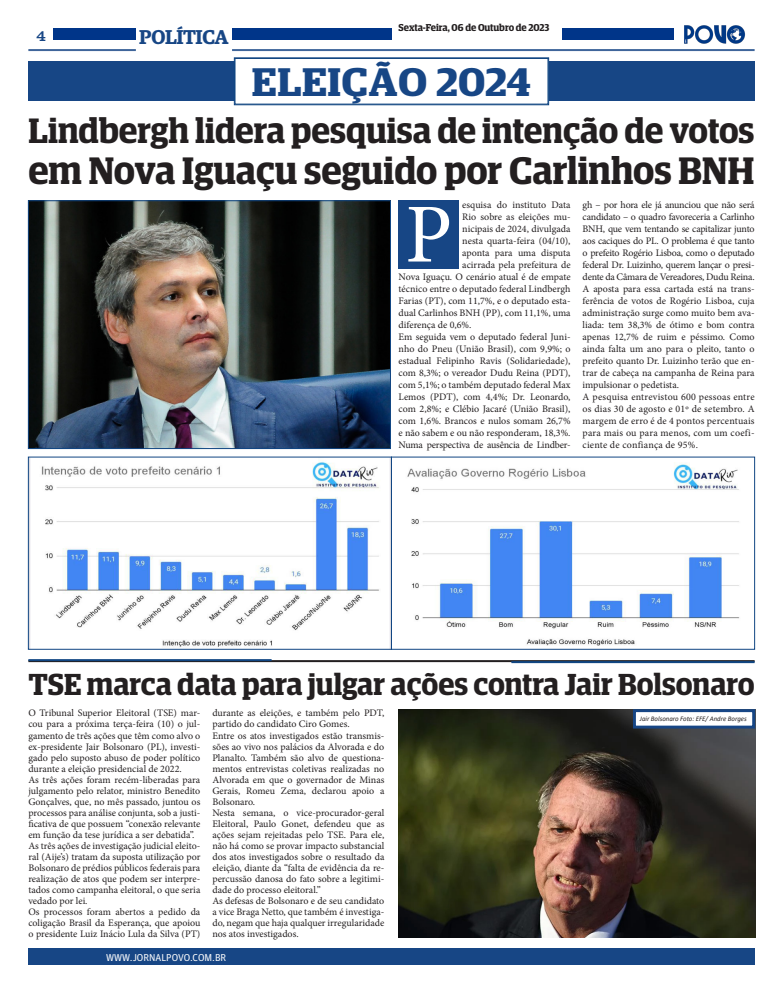
<style>
.page{position:relative;width:783px;height:993px;background:#fff}
.page>*{position:absolute;margin:0;border:0;box-sizing:border-box;transform-origin:0 0}
.t1{font:83.8px "Minion Pro";color:#fff}
.t2{font:600 40px "Guardian Egyptian Display";letter-spacing:.01em;color:#174685;scale:1.1 1}
.t3{font:600 38.3px "Guardian Egyptian Display";color:#231f20}
.t4{font:600 35.3px "Guardian Egyptian Display";color:#231f20}
.t5{font:600 30.4px "Guardian Egyptian Display";color:#231f20}
.t6{font:600 20px "Guardian Egyptian";letter-spacing:-.02em;color:#174685}
.t7{font:16px "Clarendon BT";color:#174685}
.t8{font:10px/11px "Minion Pro";color:#231f20;text-align:justify}
.t9{font:10px "Minion Pro";letter-spacing:-.02em;color:#231f20}
.t10{font:600 10px "Guardian Egyptian Display";letter-spacing:-.005em;color:#231f20}
.t11{font:10px "Guardian Agate Sans G1 D Regular";color:#fff}
.t12{font:italic 7px "Calibri";color:#231f20}
</style>
<div class="page">
<div style="left:28px;top:947px;width:726px;height:17px;background:#174685"></div>
<img style="left:684px;top:25px;width:62px;height:19px">
<div style="left:232px;top:28px;width:159px;height:12px;background:#003589"></div>
<div style="left:54px;top:28px;width:82px;height:12px;background:#003589"></div>
<hr style="left:28px;top:49px;width:108px;height:2px;background:#174685">
<hr style="left:232px;top:49px;width:522px;height:2px;background:#174685">
<div style="left:562px;top:28px;width:112px;height:12px;background:#003589"></div>
<div style="left:28px;top:61px;width:726px;height:40px;background:#174685"></div>
<div style="left:234px;top:57px;width:315px;height:48px;background:#fff"></div>
<div style="left:235px;top:58px;width:313px;height:46px;border:1px solid #114682"></div>
<hr style="left:28px;top:660px;width:726px;height:2px;background:#231f20">
<hr style="left:28px;top:659px;width:243px;height:2px;background:#114683">
<hr style="left:511px;top:661px;width:243px;height:2px;background:#114683">
<img style="left:30px;top:202px;width:359px;height:245px">
<div style="left:28px;top:200px;width:363px;height:249px;border:1px solid #114683"></div>
<div style="left:398px;top:201px;width:61px;height:68px;background:#174685"></div>
<img style="left:30px;top:458px;width:360px;height:189px">
<img style="left:407px;top:462px;width:333px;height:184px">
<div style="left:391px;top:456px;width:364px;height:193px;border:1px solid #114683"></div>
<img style="left:398px;top:709px;width:357px;height:227px">
<div style="left:632px;top:709px;width:123px;height:19px;background:#fff;border:3px solid #174685"></div>
<h3 class="t7" style="left:36px;top:25px;width:11px">4</h3>
<h3 class="t6" style="left:139px;top:22px;width:91px">POLÍTICA</h3>
<p class="t10" style="left:398px;top:22px;width:152px">Sexta-Feira, 06 de Outubro de 2023</p>
<p class="t2" style="left:252px;top:60px;width:255px">ELEIÇÃO 2024</p>
<p class="t4" style="left:28px;top:111px;width:727px">Lindbergh lidera pesquisa de intenção de votos</p>
<p class="t3" style="left:28px;top:150px;width:727px">em Nova Iguaçu seguido por Carlinhos BNH</p>
<p class="t8" style="left:462px;top:199px;width:110px">esquisa do instituto Data</p>
<p class="t8" style="left:462px;top:211px;width:110px">Rio sobre as eleições mu-</p>
<p class="t8" style="left:462px;top:223px;width:110px">nicipais de 2024, divulgada</p>
<p class="t8" style="left:462px;top:235px;width:110px">nesta quarta-feira (04/10),</p>
<p class="t8" style="left:462px;top:247px;width:110px">aponta para uma disputa</p>
<p class="t8" style="left:462px;top:259px;width:110px">acirrada pela prefeitura de</p>
<p class="t8" style="left:398px;top:271px;width:173px">Nova Iguaçu. O cenário atual é de empate</p>
<p class="t8" style="left:398px;top:283px;width:173px">técnico entre o deputado federal Lindbergh</p>
<p class="t8" style="left:398px;top:295px;width:173px">Farias (PT), com 11,7%, e o deputado esta-</p>
<p class="t8" style="left:398px;top:307px;width:173px">dual Carlinhos BNH (PP), com 11,1%, uma</p>
<p class="t8" style="left:398px;top:319px;width:74px">diferença de 0,6%.</p>
<p class="t8" style="left:398px;top:331px;width:173px;line-height:12px">Em seguida vem o deputado federal Juni&shy;nho do Pneu (União Brasil), com 9,9%; o estadual Felipinho Ravis (Solidariedade), com 8,3%; o vereador Dudu Reina (PDT), com 5,1%; o também deputado federal Max Lemos (PDT), com 4,4%; Dr. Leonardo, com 2,8%; e Clébio Jacaré (União Brasil), com 1,6%. Brancos e nulos somam 26,7% e não sabem e ou não responderam, 18,3%.</p>
<p class="t9" style="left:398px;top:438px;width:173px">Numa perspectiva de ausência de Lindber-</p>
<p class="t1" style="left:405px;top:178px;width:49px">P</p>
<p class="t8" style="left:582px;top:199px;width:173px;line-height:12px">gh – por hora ele já anunciou que não será candidato – o quadro favoreceria a Carlinho BNH, que vem tentando se capitalizar junto aos caciques do PL. O problema é que tanto o prefeito Rogério Lisboa, como o deputado federal Dr. Luizinho, querem lançar o presi&shy;dente da Câmara de Vereadores, Dudu Reina.</p>
<p class="t8" style="left:582px;top:283px;width:173px;line-height:12px">A aposta para essa cartada está na trans&shy;ferência de votos de Rogério Lisboa, cuja administração surge como muito bem ava&shy;liada: tem 38,3% de ótimo e bom contra apenas 12,7% de ruim e péssimo. Como ainda falta um ano para o pleito, tanto o prefeito quanto Dr. Luizinho terão que en&shy;trar de cabeça na campanha de Reina para impulsionar o pedetista.</p>
<p class="t8" style="left:582px;top:391px;width:173px;line-height:12px">A pesquisa entrevistou 600 pessoas entre os dias 30 de agosto e 01º de setembro. A margem de erro é de 4 pontos percentuais para mais ou para menos, com um coefi&shy;ciente de confiança de 95%.</p>
<p class="t5" style="left:28px;top:668px;width:727px">TSE marca data para julgar ações contra Jair Bolsonaro</p>
<p class="t8" style="left:28px;top:707px;width:173px">O Tribunal Superior Eleitoral (TSE) mar&shy;cou para a próxima terça-feira (10) o jul&shy;gamento de três ações que têm como alvo o ex-presidente Jair Bolsonaro (PL), investi&shy;gado pelo suposto abuso de poder político durante a eleição presidencial de 2022.</p>
<p class="t8" style="left:28px;top:773px;width:173px">As três ações foram recém-liberadas para julgamento pelo relator, ministro Benedito Gonçalves, que, no mês passado, juntou os processos para análise conjunta, sob a justi&shy;ficativa de que possuem “conexão relevante em função da tese jurídica a ser debatida”.</p>
<p class="t8" style="left:28px;top:839px;width:173px">As três ações de investigação judicial eleito&shy;ral (Aije’s) tratam da suposta utilização por Bolsonaro de prédios públicos federais para realização de atos que podem ser interpre&shy;tados como campanha eleitoral, o que seria vedado por lei.</p>
<p class="t8" style="left:28px;top:905px;width:173px">Os processos foram abertos a pedido da coligação Brasil da Esperança, que apoiou o presidente Luiz Inácio Lula da Silva (PT)</p>
<p class="t8" style="left:212px;top:707px;width:173px">durante as eleições, e também pelo PDT, partido do candidato Ciro Gomes.</p>
<p class="t8" style="left:212px;top:729px;width:173px">Entre os atos investigados estão transmis&shy;sões ao vivo nos palácios da Alvorada e do Planalto. Também são alvo de questiona&shy;mentos entrevistas coletivas realizadas no Alvorada em que o governador de Minas Gerais, Romeu Zema, declarou apoio a Bolsonaro.</p>
<p class="t8" style="left:212px;top:806px;width:173px">Nesta semana, o vice-procurador-geral Eleitoral, Paulo Gonet, defendeu que as ações sejam rejeitadas pelo TSE. Para ele, não há como se provar impacto substancial dos atos investigados sobre o resultado da eleição, diante da “falta de evidência da re&shy;percussão danosa do fato sobre a legitimi&shy;dade do processo eleitoral.”</p>
<p class="t8" style="left:212px;top:894px;width:173px">As defesas de Bolsonaro e de seu candidato a vice Braga Netto, que também é investiga&shy;do, negam que haja qualquer irregularidade nos atos investigados.</p>
<p class="t11" style="left:106px;top:949px;width:122px">WWW.JORNALPOVO.COM.BR</p>
<p class="t12" style="left:639px;top:713px;width:108px">Jair Bolsonaro Foto: EFE/ Andre Borges</p>
</div>
